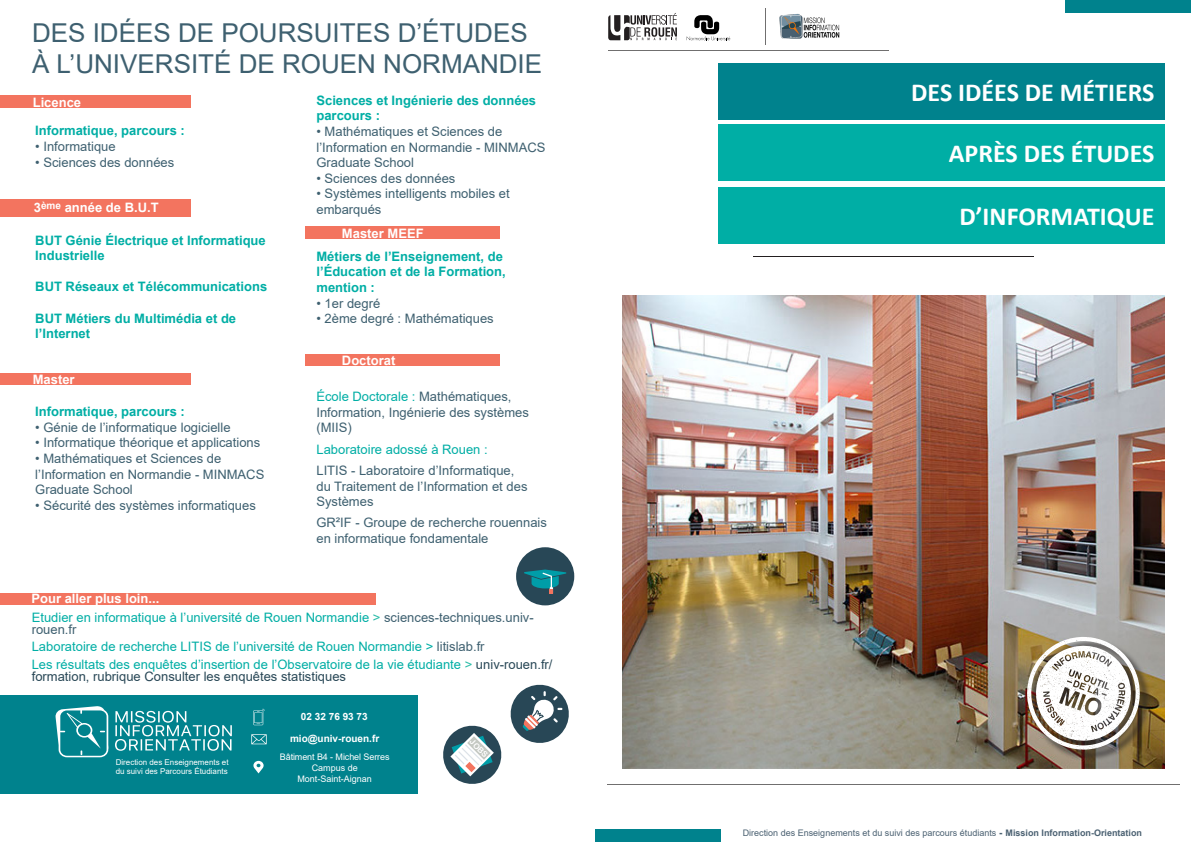
<style>
.page{position:relative;width:1191px;height:842px;background:#fff}
.page>*{position:absolute;margin:0;border:0;box-sizing:border-box;transform-origin:0 0}
.t1{font:26px "Arial";color:#3e6070}
.t2{font:700 26px "Calibri";color:#fff}
.t3{font:13px/15.6px "Arial";color:#3e6070}
.t4{font:13px/12px "Arial";color:#00aea5}
.t5{font:700 13px/15.6px "Arial";color:#00aea5}
.t6{font:700 13px "Arial";color:#fff}
.t7{font:700 10px "Arial";color:#fff}
.t8{font:9px "Arial";color:#4b6172}
.t9{font:9px "Arial";letter-spacing:-.005em;color:#fff}
.t10{font:8px/8.8px "Arial";color:#fff}
.t11{font:7.9px "Arial Rounded MT Bold";color:#fff}
.s1{color:#00aea5}
.s2{color:#2abca8}
.s3{color:#3e6070}
.s4{color:#284756}
.s5{font-weight:900}
.s6{font-weight:700}
</style>
<div class="page">
<svg style="left:608px;top:13px;width:69px;height:27px"></svg>
<svg style="left:686px;top:15px;width:44px;height:25px"></svg>
<hr style="left:765px;top:8px;width:1px;height:37px;background:#706f6f">
<hr style="left:608px;top:50px;width:280px;height:1px;background:#706f6f">
<hr style="left:607px;top:784px;width:572px;height:1px;background:#706f6f">
<div style="left:1066px;top:0;width:125px;height:13px;background:#00828d"></div>
<div style="left:595px;top:829px;width:125px;height:13px;background:#00828d"></div>
<div style="left:718px;top:63px;width:446px;height:56px;background:#00828d"></div>
<div style="left:718px;top:124px;width:446px;height:57px;background:#00aea5"></div>
<div style="left:718px;top:187px;width:446px;height:56px;background:#00aea5"></div>
<hr style="left:753px;top:256px;width:280px;height:1px;background:#231f20">
<img style="left:622px;top:295px;width:542px;height:473px">
<img style="left:779px;top:13px;width:61px;height:26px">
<div style="left:1028px;top:638px;width:124px;height:124px;background:#231f20;opacity:.75"></div>
<img style="left:1027px;top:636px;width:113px;height:114px">
<svg style="left:443px;top:684px;width:126px;height:100px"></svg>
<div style="left:516px;top:547px;width:58px;height:58px;background:#284756;border-radius:50%"></div>
<svg style="left:524px;top:569px;width:42px;height:25px"></svg>
<div style="left:0;top:695px;width:417px;height:98px;background:#00828d"></div>
<svg style="left:55px;top:706px;width:177px;height:51px"></svg>
<svg style="left:253px;top:761px;width:11px;height:12px"></svg>
<svg style="left:251px;top:734px;width:16px;height:10px"></svg>
<svg style="left:253px;top:709px;width:12px;height:16px"></svg>
<div style="left:0;top:95px;width:190px;height:13px;background:#f3745f"></div>
<div style="left:0;top:373px;width:190px;height:12px;background:#f3745f"></div>
<div style="left:305px;top:354px;width:194px;height:12px;background:#f3745f"></div>
<div style="left:0;top:593px;width:375px;height:12px;background:#f3745f"></div>
<div style="left:305px;top:226px;width:194px;height:13px;background:#f3745f"></div>
<div style="left:0;top:199px;width:190px;height:18px;background:#f3745f"></div>
<p class="t1" style="left:32px;top:15px;width:497px">DES IDÉES DE POURSUITES D’ÉTUDES</p>
<p class="t1" style="left:32px;top:46px;width:511px">À L’UNIVERSITÉ DE ROUEN NORMANDIE</p>
<p class="t6" style="left:33px;top:93px;width:50px">Licence</p>
<p class="t5" style="left:35px;top:123px;width:151px">Informatique, parcours :</p>
<p class="t3" style="left:35px;top:138px;width:82px">• Informatique</p>
<p class="t3" style="left:35px;top:154px;width:140px">• Sciences des données</p>
<p class="t6" style="left:34px;top:198px;width:126px">3<sup>ème</sup> année de B.U.T</p>
<p class="t5" style="left:35px;top:232px;width:232px">BUT Génie Électrique et Informatique<br>Industrielle</p>
<p class="t5" style="left:35px;top:279px;width:233px">BUT Réseaux et Télécommunications</p>
<p class="t5" style="left:35px;top:310px;width:202px">BUT Métiers du Multimédia et de l’Internet</p>
<p class="t6" style="left:33px;top:371px;width:43px">Master</p>
<p class="t5" style="left:35px;top:404px;width:151px">Informatique, parcours :</p>
<p class="t3" style="left:35px;top:419px;width:197px">• Génie de l’informatique logicielle</p>
<p class="t3" style="left:35px;top:435px;width:226px">• Informatique théorique et applications</p>
<p class="t3" style="left:35px;top:450px;width:230px">• Mathématiques et Sciences de l’Information en Normandie - MINMACS<br>Graduate School</p>
<p class="t3" style="left:35px;top:497px;width:222px">• Sécurité des systèmes informatiques</p>
<p class="t6" style="left:31px;top:589px;width:129px">Pour aller plus loin...</p>
<p class="t5" style="left:316px;top:93px;width:221px">Sciences et Ingénierie des données</p>
<p class="t5" style="left:316px;top:108px;width:65px">parcours :</p>
<p class="t3" style="left:316px;top:124px;width:230px">• Mathématiques et Sciences de l’Information en Normandie - MINMACS<br>Graduate School</p>
<p class="t3" style="left:316px;top:170px;width:140px">• Sciences des données</p>
<p class="t3" style="left:316px;top:186px;width:195px">• Systèmes intelligents mobiles et embarqués</p>
<p class="t5" style="left:316px;top:249px;width:188px">Métiers de l’Enseignement, de</p>
<p class="t5" style="left:316px;top:264px;width:191px">l’Éducation et de la Formation,</p>
<p class="t5" style="left:316px;top:280px;width:60px">mention :</p>
<p class="t3" style="left:316px;top:295px;width:65px">• 1er degré</p>
<p class="t3" style="left:316px;top:311px;width:179px">• 2ème degré : Mathématiques</p>
<p class="t6" style="left:342px;top:224px;width:83px">Master MEEF</p>
<p class="t6" style="left:342px;top:351px;width:55px">Doctorat</p>
<p class="t3" style="left:316px;top:389px;width:214px"><span class="s1">École Doctorale :</span> Mathématiques,<br>Information, Ingénierie des systèmes (MIIS)</p>
<p class="t4" style="left:316px;top:443px;width:173px">Laboratoire adossé à Rouen :</p>
<p class="t3" style="left:316px;top:463px;width:212px">LITIS - Laboratoire d’Informatique, du Traitement de l’Information et des<br>Systèmes</p>
<p class="t3" style="left:316px;top:515px;width:232px">GR²IF - Groupe de recherche rouennais en informatique fondamentale</p>
<p class="t4" style="left:32px;top:611px;width:503px">Etudier en informatique à l’université de Rouen Normandie <span class="s2">&gt;</span> <span class="s3">sciences-techniques.univ&shy;rouen.fr</span></p>
<p class="t4" style="left:32px;top:641px;width:454px">Laboratoire de recherche LITIS de l’université de Rouen Normandie &gt; <span class="s3">litislab.fr</span></p>
<p class="t4" style="left:32px;top:658px;width:522px">Les résultats des enquêtes d’insertion de l’Observatoire de la vie étudiante <span class="s2">&gt;</span> <span class="s4">univ-rouen.fr/ formation, rubrique Consulter les enquêtes statistiques</span></p>
<p class="t10" style="left:116px;top:758px;width:114px">Direction des Enseignements et du suivi des Parcours Étudiants</p>
<p class="t7" style="left:301px;top:709px;width:68px">02 32 76 93 73</p>
<p class="t7" style="left:290px;top:732px;width:91px">mio@univ-rouen.fr</p>
<p class="t9" style="left:280px;top:751px;width:111px">Bâtiment B4 - Michel Serres</p>
<p class="t9" style="left:312px;top:761px;width:48px">Campus de</p>
<p class="t9" style="left:297px;top:772px;width:76px">Mont-Saint-Aignan</p>
<p class="t11" style="left:474px;top:737px;width:23px;rotate:45deg">JOBS</p>
<p class="t2" style="left:911px;top:74px;width:245px">DES IDÉES DE MÉTIERS</p>
<p class="t2" style="left:949px;top:135px;width:207px">APRÈS DES ÉTUDES</p>
<p class="t2" style="left:959px;top:198px;width:197px">D’INFORMATIQUE</p>
<p class="t8" style="left:742px;top:826px;width:401px">Direction des Enseignements et du suivi des parcours étudiants <span class="s5">-</span> <span class="s6">Mission Information-Orientation</span></p>
</div>
